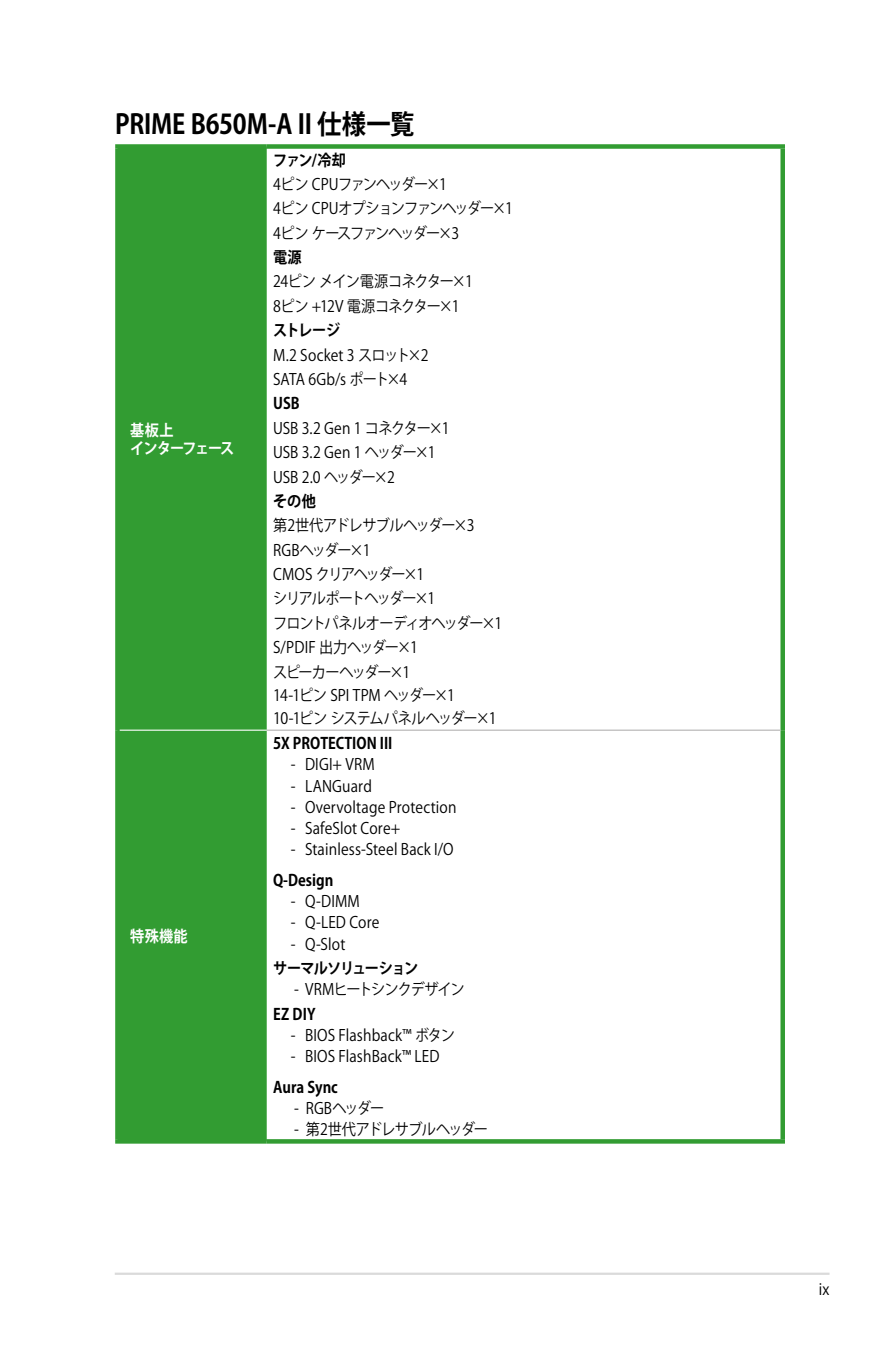
<style>
.page{position:relative;width:893px;height:1346px;background:#fff}
.page>*{position:absolute;margin:0;border:0;box-sizing:border-box;transform-origin:0 0}
.t1{font:700 27px "Koz Go Pro";letter-spacing:-.01em;color:#000;scale:.9 1}
.t2{font:15.75px/24.1px "Koz Go Pro";letter-spacing:-.075em;color:#000;scale:.9 1}
.t3{font:15.75px/24.3px "Koz Go Pro";letter-spacing:-.015em;color:#000;scale:.9 1}
.t4{font:15.75px "Koz Go Pro";letter-spacing:.01em;color:#000;scale:.9 1}
.t5{font:15.75px/24.3px "Koz Go Pro";letter-spacing:-.07em;color:#000;scale:.9 1}
.t6{font:700 15.75px "Koz Go Pro";color:#000;scale:.9 1}
.t7{font:15.75px/24.3px "Koz Go Pro";letter-spacing:-.04em;color:#000;scale:.9 1}
.t8{font:15.75px "Koz Go Pro";letter-spacing:.015em;color:#000;scale:.9 1}
.t9{font:700 15.75px/18px "Koz Go Pro";letter-spacing:-.055em;color:#fff;scale:.9 1}
.t10{font:700 15.75px "Koz Go Pro";letter-spacing:-.075em;color:#000;scale:.9 1}
</style>
<div class="page">
<hr style="left:115px;top:1272px;width:714px;height:3px;background:#dadada">
<div style="left:120px;top:149px;width:147px;height:990px;background:#329c32"></div>
<div style="left:780px;top:730px;width:5px;height:409px;background:#329c32"></div>
<svg style="left:267px;top:1139px;width:518px;height:4px;background:#399f39"></svg>
<div style="left:267px;top:144px;width:518px;height:5px;background:#329c32"></div>
<div style="left:780px;top:149px;width:5px;height:581px;background:#329c32"></div>
<hr style="left:267px;top:729px;width:513px;height:2px;background:#b3b2b2">
<div style="left:115px;top:144px;width:152px;height:5px;background:#329c32"></div>
<div style="left:115px;top:149px;width:5px;height:581px;background:#329c32"></div>
<div style="left:115px;top:730px;width:5px;height:409px;background:#329c32"></div>
<hr style="left:115px;top:1139px;width:152px;height:4px;background:#329c32">
<hr style="left:120px;top:729px;width:147px;height:2px;background:#fff">
<h1 class="t1" style="left:115px;top:107px;width:334px">PRIME B650M-A II 仕様一覧</h1>
<p class="t9" style="left:130px;top:422px;width:117px">基板上<br>インターフェース</p>
<p class="t9" style="left:130px;top:928px;width:66px">特殊機能</p>
<p class="t6" style="left:273px;top:150px;width:83px">ファン/冷却</p>
<p class="t5" style="left:273px;top:172px;width:268px">4ピン CPUファンヘッダー×1<br>4ピン CPUオプションファンヘッダー×1<br>4ピン ケースファンヘッダー×3</p>
<p class="t6" style="left:273px;top:247px;width:33px">電源</p>
<p class="t7" style="left:273px;top:270px;width:223px">24ピン メイン電源コネクター×1<br>8ピン +12V 電源コネクター×1</p>
<p class="t6" style="left:273px;top:320px;width:76px">ストレージ</p>
<p class="t3" style="left:273px;top:343px;width:174px">M.2 Socket 3 スロット×2<br>SATA 6Gb/s ポート×4</p>
<p class="t6" style="left:273px;top:393px;width:31px">USB</p>
<p class="t3" style="left:273px;top:416px;width:198px">USB 3.2 Gen 1 コネクター×1<br>USB 3.2 Gen 1 ヘッダー×1<br>USB 2.0 ヘッダー×2</p>
<p class="t6" style="left:273px;top:491px;width:49px">その他</p>
<p class="t2" style="left:273px;top:514px;width:256px">第2世代アドレサブルヘッダー×3<br>RGBヘッダー×1<br>CMOS クリアヘッダー×1<br>シリアルポートヘッダー×1<br>フロントパネルオーディオヘッダー×1<br>S/PDIF 出力ヘッダー×1<br>スピーカーヘッダー×1<br>14-1ピン SPI TPM ヘッダー×1<br>10-1ピン システムパネルヘッダー×1</p>
<p class="t6" style="left:273px;top:733px;width:134px">5X PROTECTION III</p>
<p class="t3" style="left:291px;top:753px;width:95px">- DIGI+ VRM</p>
<p class="t4" style="left:291px;top:776px;width:91px">- LANGuard</p>
<p class="t8" style="left:291px;top:797px;width:186px">- Overvoltage Protection</p>
<p class="t4" style="left:291px;top:818px;width:123px">- SafeSlot Core+</p>
<p class="t4" style="left:291px;top:839px;width:182px">- Stainless-Steel Back I/O</p>
<p class="t6" style="left:273px;top:870px;width:69px">Q-Design</p>
<p class="t3" style="left:291px;top:890px;width:78px">- Q-DIMM</p>
<p class="t3" style="left:291px;top:911px;width:100px">- Q-LED Core</p>
<p class="t3" style="left:291px;top:932px;width:62px">- Q-Slot</p>
<p class="t10" style="left:273px;top:958px;width:163px">サーマルソリューション</p>
<p class="t5" style="left:294px;top:977px;width:191px">- VRMヒートシンクデザイン</p>
<p class="t6" style="left:273px;top:1003px;width:49px">EZ DIY</p>
<p class="t4" style="left:291px;top:1025px;width:184px">- BIOS Flashback™ ボタン</p>
<p class="t4" style="left:291px;top:1046px;width:167px">- BIOS FlashBack™ LED</p>
<p class="t6" style="left:273px;top:1077px;width:74px">Aura Sync</p>
<p class="t7" style="left:294px;top:1096px;width:102px">- RGBヘッダー</p>
<p class="t7" style="left:294px;top:1117px;width:217px">- 第2世代アドレサブルヘッダー</p>
<p class="t3" style="left:819px;top:1277px;width:13px">ix</p>
</div>
